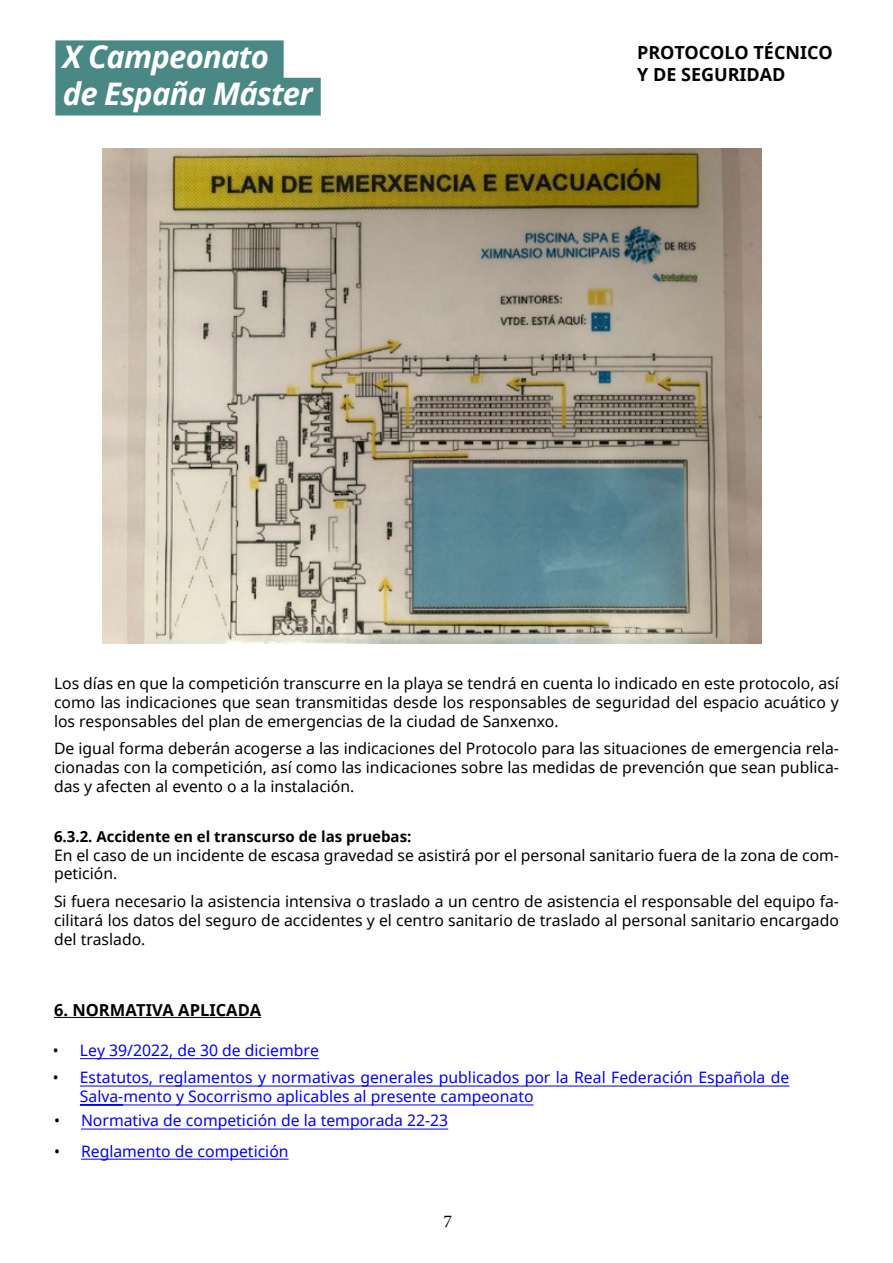
<style>
.page{position:relative;width:893px;height:1263px;background:#fff}
.page>*{position:absolute;margin:0;border:0;box-sizing:border-box;transform-origin:0 0}
.t1{font:italic 700 31.05px/37.3px "Noto Sans";letter-spacing:-.025em;color:#fff}
.t2{font:700 18px/21.6px "Noto Sans";color:#000}
.t3{font:18px "Minion Pro";color:#000}
.t4{font:700 16.5px "Noto Sans";color:#000}
.t5{font:15.75px/18.9px "Noto Sans";color:#000;text-align:justify}
.t6{font:15.75px/18.9px "Noto Sans";color:#00f}
.t7{font:700 15px "Noto Sans";color:#000}
.s1{color:#4a8885}
.s2{color:#000}
</style>
<div class="page">
<div style="left:55px;top:40px;width:229px;height:38px;background:#4a8885"></div>
<div style="left:55px;top:78px;width:266px;height:38px;background:#4a8885"></div>
<hr style="left:54px;top:1017px;width:207px;height:1px;background:#000">
<hr style="left:123px;top:1104px;width:411px;height:1px;background:#00f">
<hr style="left:80px;top:1105px;width:43px;height:1px;background:#00f">
<hr style="left:80px;top:1086px;width:709px;height:1px;background:#00f">
<hr style="left:80px;top:1058px;width:239px;height:1px;background:#00f">
<hr style="left:81px;top:1159px;width:208px;height:1px;background:#00f">
<hr style="left:81px;top:1129px;width:367px;height:1px;background:#00f">
<img style="left:102px;top:149px;width:660px;height:495px">
<h1 class="t1" style="left:63px;top:37px;width:259px">X Campeonato<span class="s1">.<br></span>de España Máster<span class="s1">.</span></h1>
<p class="t2" style="left:637px;top:41px;width:197px">PROTOCOLO TÉCNICO<br>Y DE SEGURIDAD</p>
<p class="t5" style="left:54px;top:673px;width:786px">Los días en que la competición transcurre en la playa se tendrá en cuenta lo indicado en este protocolo, así como las indicaciones que sean transmitidas desde los responsables de seguridad del espacio acuático y los responsables del plan de emergencias de la ciudad de Sanxenxo.</p>
<p class="t5" style="left:54px;top:738px;width:786px">De igual forma deberán acogerse a las indicaciones del Protocolo para las situaciones de emergencia rela&shy;cionadas con la competición, así como las indicaciones sobre las medidas de prevención que sean publica&shy;das y afecten al evento o a la instalación.</p>
<p class="t7" style="left:54px;top:826px;width:359px">6.3.2. Accidente en el transcurso de las pruebas:</p>
<p class="t5" style="left:54px;top:845px;width:786px">En el caso de un incidente de escasa gravedad se asistirá por el personal sanitario fuera de la zona de com&shy;petición.</p>
<p class="t5" style="left:54px;top:891px;width:786px">Si fuera necesario la asistencia intensiva o traslado a un centro de asistencia el responsable del equipo fa&shy;cilitará los datos del seguro de accidentes y el centro sanitario de traslado al personal sanitario encargado del traslado.</p>
<p class="t4" style="left:54px;top:998px;width:209px">6. NORMATIVA APLICADA</p>
<p class="t6" style="left:53px;top:1040px;width:267px"><span class="s2">•</span> Ley 39/2022, de 30 de diciembre</p>
<p class="t6" style="left:80px;top:1068px;width:711px;text-indent:-27px"><span class="s2">•</span> Estatutos, reglamentos y normativas generales publicados por la Real Federación Española de<br>Salva-mento y Socorrismo aplicables al presente campeonato</p>
<p class="t6" style="left:54px;top:1111px;width:396px"><span class="s2">•</span> Normativa de competición de la temporada 22-23</p>
<p class="t6" style="left:54px;top:1141px;width:236px"><span class="s2">•</span> Reglamento de competición</p>
<p class="t3" style="left:444px;top:1209px;width:10px">7</p>
</div>
